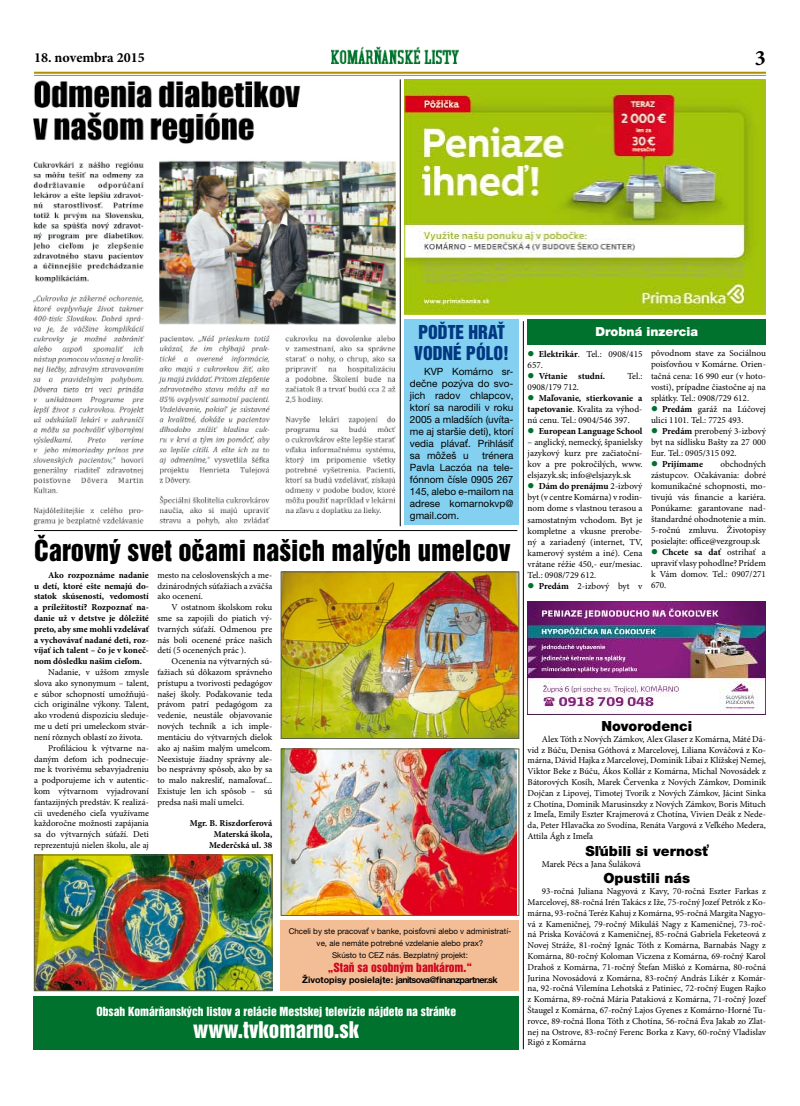
<style>
.page{position:relative;width:800px;height:1106px;background:#fff}
.page>*{position:absolute;margin:0;border:0;box-sizing:border-box;transform-origin:0 0}
.t1{font:26.5px "Helvetica Inserat CE";color:#000}
.t2{font:700 22px "Minion Pro";color:#000}
.t3{font:21px "Helvetica Inserat CE";color:#fff}
.t4{font:17.5px/21px "Helvetica Inserat CE";color:#003882}
.t5{font:900 14px "Helvetica Neue CE";color:#000}
.t6{font:700 14px "Minion Pro";color:#000}
.t7{font:900 12.5px "Helvetica Neue CE";color:#fff}
.t8{font:11.5px "Helvetica Inserat CE";color:#fff}
.t9{font:11.5px "Helvetica Inserat CE";color:#cd071e}
.t10{font:10px/12px "Helvetica Neue CE";color:#000;text-align:justify}
.t11{font:9.2px/11px "Minion Pro";color:#000;text-align:justify}
.t12{font:700 9.2px "Minion Pro";color:#000}
.t13{font:9px/10.8px "Minion Pro";color:#000;text-align:justify}
.t14{font:700 9px/10.8px "Minion Pro";color:#000;text-align:justify}
.t15{font:700 9px "Helvetica Neue CE";letter-spacing:-.06em;color:#000}
.t16{font:8px/12px "Helvetica Neue CE";color:#000;text-align:center}
.s1{color:#00722d}
.s2{font-weight:700}
</style>
<div class="page">
<hr style="left:34px;top:530px;width:483px;height:1px;background:#000">
<div style="left:527px;top:319px;width:238px;height:25px;background:#00722d"></div>
<hr style="left:34px;top:72px;width:731px;height:2px;background:#ac8e07">
<hr style="left:34px;top:75px;width:731px;height:1px;background:#ac8e07">
<img style="left:331px;top:46px;width:127px;height:18px">
<hr style="left:523px;top:321px;width:1px;height:728px;background:#000">
<img style="left:406px;top:81px;width:357px;height:232px">
<div style="left:404px;top:79px;width:361px;height:236px;border:1px solid #a4c403"></div>
<img style="left:33px;top:79px;width:367px;height:448px">
<div style="left:281px;top:920px;width:238px;height:71px;background:#f3bd96"></div>
<img style="left:527px;top:601px;width:238px;height:113px">
<hr style="left:400px;top:79px;width:1px;height:447px;background:#000">
<img style="left:283px;top:573px;width:234px;height:163px">
<div style="left:281px;top:571px;width:238px;height:167px;border:1px solid #5b6345"></div>
<img style="left:283px;top:750px;width:233px;height:163px">
<div style="left:281px;top:748px;width:238px;height:167px;border:1px solid #5b6345"></div>
<img style="left:36px;top:856px;width:234px;height:133px">
<div style="left:34px;top:854px;width:238px;height:137px;border:1px solid #5b6345"></div>
<div style="left:33px;top:996px;width:486px;height:53px;background:#00722d"></div>
<div style="left:404px;top:320px;width:115px;height:205px;background:#83d0f0"></div>
<h3 class="t6" style="left:34px;top:47px;width:112px">18. novembra 2015</h3>
<h2 class="t2" style="left:754px;top:42px;width:12px">3</h2>
<h3 class="t4" style="left:414px;top:322px;width:96px">POĎTE HRAŤ<br>VODNÉ PÓLO!</h3>
<p class="t10" style="left:410px;top:366px;width:105px;text-indent:14px">KVP Komárno sr&shy;dečne pozýva do svo&shy;jich radov chlapcov, ktorí sa narodili v roku 2005 a mladších (uvíta&shy;me aj staršie deti), ktorí vedia plávať. Prihlásiť sa môžeš u</p>
<p class="t10" style="left:410px;top:450px;width:105px;text-indent:72px">trénera Pavla Laczóa na tele&shy;fónnom čísle 0905 267<br>145, alebo e-mailom na adrese komarnokvp@ gmail.com.</p>
<h1 class="t1" style="left:34px;top:535px;width:478px">Čarovný svet očami našich malých umelcov</h1>
<p class="t14" style="left:34px;top:569px;width:116px;text-indent:14px">Ako rozpoznáme nadanie u detí, ktoré ešte nemajú do&shy;statok skúseností, vedomostí a príležitostí? Rozpoznať na&shy;danie už v detstve je dôležité preto, aby sme mohli vzdelávať a vychovávať nadané deti, roz&shy;víjať ich talent – čo je v koneč&shy;nom dôsledku našim cieľom.</p>
<p class="t13" style="left:48px;top:667px;width:102px">Nadanie, v užšom zmysle</p>
<p class="t13" style="left:34px;top:677px;width:116px">slova ako synonymum – talent,</p>
<p class="t13" style="left:34px;top:688px;width:116px">e súbor schopností umožňujú-</p>
<p class="t13" style="left:34px;top:699px;width:116px">cich originálne výkony. Talent,</p>
<p class="t13" style="left:34px;top:710px;width:116px">ako vrodenú dispozíciu sleduje-</p>
<p class="t13" style="left:34px;top:721px;width:116px">me u detí pri umeleckom stvár-</p>
<p class="t13" style="left:34px;top:731px;width:110px">není rôznych oblastí zo života.</p>
<p class="t13" style="left:48px;top:742px;width:102px">Profiláciou k výtvarne na-</p>
<p class="t13" style="left:34px;top:753px;width:116px">daným deťom ich podnecuje-</p>
<p class="t13" style="left:34px;top:764px;width:116px">me k tvorivému sebavyjadreniu</p>
<p class="t13" style="left:34px;top:775px;width:116px">a podporujeme ich v autentic-</p>
<p class="t13" style="left:34px;top:785px;width:116px">kom výtvarnom vyjadrovaní</p>
<p class="t13" style="left:34px;top:796px;width:116px">fantazijných predstáv. K realizá-</p>
<p class="t13" style="left:34px;top:807px;width:116px">cii uvedeného cieľa využívame</p>
<p class="t13" style="left:34px;top:818px;width:116px">každoročne možnosti zapájania</p>
<p class="t13" style="left:34px;top:829px;width:116px">sa do výtvarných súťaží. Deti</p>
<p class="t13" style="left:34px;top:839px;width:116px">reprezentujú nielen školu, ale aj</p>
<p class="t13" style="left:157px;top:569px;width:116px">mesto na celoslovenských a me&shy;dzinárodných súťažiach a zväčša ako ocenení.</p>
<p class="t13" style="left:157px;top:602px;width:116px;text-indent:14px">V ostatnom školskom roku sme sa zapojili do piatich vý&shy;tvarných súťaží. Odmenou pre nás boli ocenené práce našich detí (5 ocenených prác ).</p>
<p class="t13" style="left:157px;top:656px;width:116px;text-indent:14px">Ocenenia na výtvarných sú&shy;ťažiach sú dôkazom správneho prístupu a tvorivosti pedagógov našej školy. Poďakovanie teda právom patrí pedagógom za vedenie, neustále objavovanie nových techník a ich imple&shy;mentáciu do výtvarných dielok ako aj našim malým umelcom.<br>Neexistuje žiadny správny ale&shy;bo nesprávny spôsob, ako by sa to malo nakresliť, namaľovať...<br>Existuje len ich spôsob – sú predsa naši malí umelci.</p>
<p class="t14" style="left:190px;top:818px;width:84px;text-align:right">Mgr. B. Riszdorferová<br>Materská škola,<br>Mederčská ul. 38</p>
<p class="t16" style="left:288px;top:926px;width:224px">Chceli by ste pracovať v banke, poisťovni alebo v administratí&shy;ve, ale nemáte potrebné vzdelanie alebo prax?<br>Skústo to CEZ nás. Bezplatný projekt:</p>
<p class="t9" style="left:327px;top:960px;width:146px">„Staň sa osobným bankárom.“</p>
<p class="t15" style="left:302px;top:974px;width:197px">Životopisy posielajte: janitsova@finanzpartner.sk</p>
<p class="t8" style="left:96px;top:1004px;width:361px">Obsah Komárňanských listov a relácie Mestskej televízie nájdete na stránke</p>
<h3 class="t3" style="left:193px;top:1017px;width:168px">www.tvkomarno.sk</h3>
<h3 class="t7" style="left:595px;top:324px;width:104px">Drobná inzercia</h3>
<p class="t11" style="left:527px;top:348px;width:116px"><span class="s1">●</span> <span class="s2">Elektrikár</span>. Tel.: 0908/415<br>657.</p>
<p class="t12" style="left:527px;top:369px;width:79px"><span class="s1">●</span> Vŕtanie studní.</p>
<p class="t11" style="left:627px;top:370px;width:17px">Tel.:</p>
<p class="t11" style="left:527px;top:381px;width:53px">0908/179 712.</p>
<p class="t11" style="left:527px;top:392px;width:116px"><span class="s1">●</span> <span class="s2">Maľovanie, stierkovanie a tapetovanie</span>. Kvalita za výhod&shy;nú cenu. Tel.: 0904/546 397.</p>
<p class="t12" style="left:527px;top:425px;width:116px"><span class="s1">●</span> European Language School</p>
<p class="t11" style="left:527px;top:437px;width:116px">– anglický, nemecký, španielsky jazykový kurz pre začiatoční&shy;kov a pre pokročilých, www. elsjazyk.sk; info@elsjazyk.sk</p>
<p class="t11" style="left:527px;top:481px;width:116px"><span class="s1">●</span> <span class="s2">Dám do prenájmu</span> 2-izbový byt (v centre Komárna) v rodin&shy;nom dome s vlastnou terasou a samostatným vchodom. Byt je kompletne a vkusne prerobe&shy;ný a zariadený (internet, TV, kamerový systém a iné). Cena vrátane réžie 450,- eur/mesiac.<br>Tel.: 0908/729 612.</p>
<p class="t11" style="left:527px;top:580px;width:116px"><span class="s1">●</span> <span class="s2">Predám</span> 2-izbový byt v</p>
<p class="t11" style="left:651px;top:348px;width:116px">pôvodnom stave za Sociálnou poisťovňou v Komárne. Orien&shy;tačná cena: 16 990 eur (v hoto&shy;vosti), prípadne čiastočne aj na splátky. Tel.: 0908/729 612.</p>
<p class="t11" style="left:651px;top:403px;width:116px"><span class="s1">●</span> <span class="s2">Predám</span> garáž na Lúčovej ulici 1101. Tel.: 7725 493.</p>
<p class="t11" style="left:651px;top:425px;width:116px"><span class="s1">●</span> <span class="s2">Predám</span> prerobený 3-izbový byt na sídlisku Bašty za 27 000<br>Eur. Tel.: 0905/315 092.</p>
<p class="t12" style="left:651px;top:457px;width:53px"><span class="s1">●</span> Prijímame</p>
<p class="t11" style="left:651px;top:458px;width:116px;text-indent:69px">obchodných zástupcov. Očakávania: dobré komunikačné schopnosti, mo&shy;tivujú vás financie a kariéra.<br>Ponúkame: garantovane nad&shy;štandardné ohodnotenie a min.<br>5-ročnú zmluvu. Životopisy posielajte: office@vezgroup.sk</p>
<p class="t11" style="left:651px;top:547px;width:116px"><span class="s1">●</span> <span class="s2">Chcete sa dať</span> ostrihať a upraviť vlasy pohodlne? Prídem k Vám domov. Tel.: 0907/271<br>670.</p>
<h3 class="t5" style="left:601px;top:717px;width:92px">Novorodenci</h3>
<p class="t13" style="left:527px;top:733px;width:240px;text-indent:14px">Alex Tóth z Nových Zámkov, Alex Glaser z Komárna, Máté Dá&shy;vid z Búču, Denisa Góthová z Marcelovej, Liliana Kováčová z Ko&shy;márna, Dávid Hajka z Marcelovej, Dominik Libai z Klížskej Nemej, Viktor Beke z Búču, Ákos Kollár z Komárna, Michal Novosádek z Bátorových Kosíh, Marek Červenka z Nových Zámkov, Dominik Dojčan z Lipovej, Timotej Tvorík z Nových Zámkov, Jácint Sinka z Chotína, Dominik Marusinszky z Nových Zámkov, Boris Mituch z Imeľa, Emily Eszter Krajmerová z Chotína, Vivien Deák z Nede&shy;da, Peter Hlavačka zo Svodína, Renáta Vargová z Veľkého Medera, Attila Ágh z Imeľa</p>
<h3 class="t5" style="left:585px;top:842px;width:124px">Sľúbili si vernosť</h3>
<p class="t13" style="left:541px;top:858px;width:100px">Marek Pécs a Jana Šuláková</p>
<h3 class="t5" style="left:603px;top:869px;width:88px">Opustili nás</h3>
<p class="t13" style="left:527px;top:886px;width:240px;text-indent:14px">93-ročná Juliana Nagyová z Kavy, 70-ročná Eszter Farkas z Marcelovej, 88-ročná Irén Takács z Iže, 75-ročný Jozef Petrók z Ko&shy;márna, 93-ročná Teréz Kahuj z Komárna, 95-ročná Margita Nagyo&shy;vá z Kameničnej, 79-ročný Mikuláš Nagy z Kameničnej, 73-roč&shy;ná Priska Kováčová z Kameničnej, 85-ročná Gabriela Feketeová z Novej Stráže, 81-ročný Ignác Tóth z Komárna, Barnabás Nagy z Komárna, 80-ročný Koloman Viczena z Komárna, 69-ročný Karol Drahoš z Komárna, 71-ročný Štefan Miškó z Komárna, 80-ročná Jurina Novosádová z Komárna, 83-ročný András Likér z Komár&shy;na, 92-ročná Vilemína Lehotská z Patiniec, 72-ročný Eugen Rajko z Komárna, 89-ročná Mária Patakiová z Komárna, 71-ročný Jozef Štaugel z Komárna, 67-ročný Lajos Gyenes z Komárno-Horné Tu&shy;rovce, 89-ročná Ilona Tóth z Chotína, 56-ročná Éva Jakab zo Zlat&shy;nej na Ostrove, 83-ročný Ferenc Borka z Kavy, 60-ročný Vladislav Rigó z Komárna</p>
</div>
